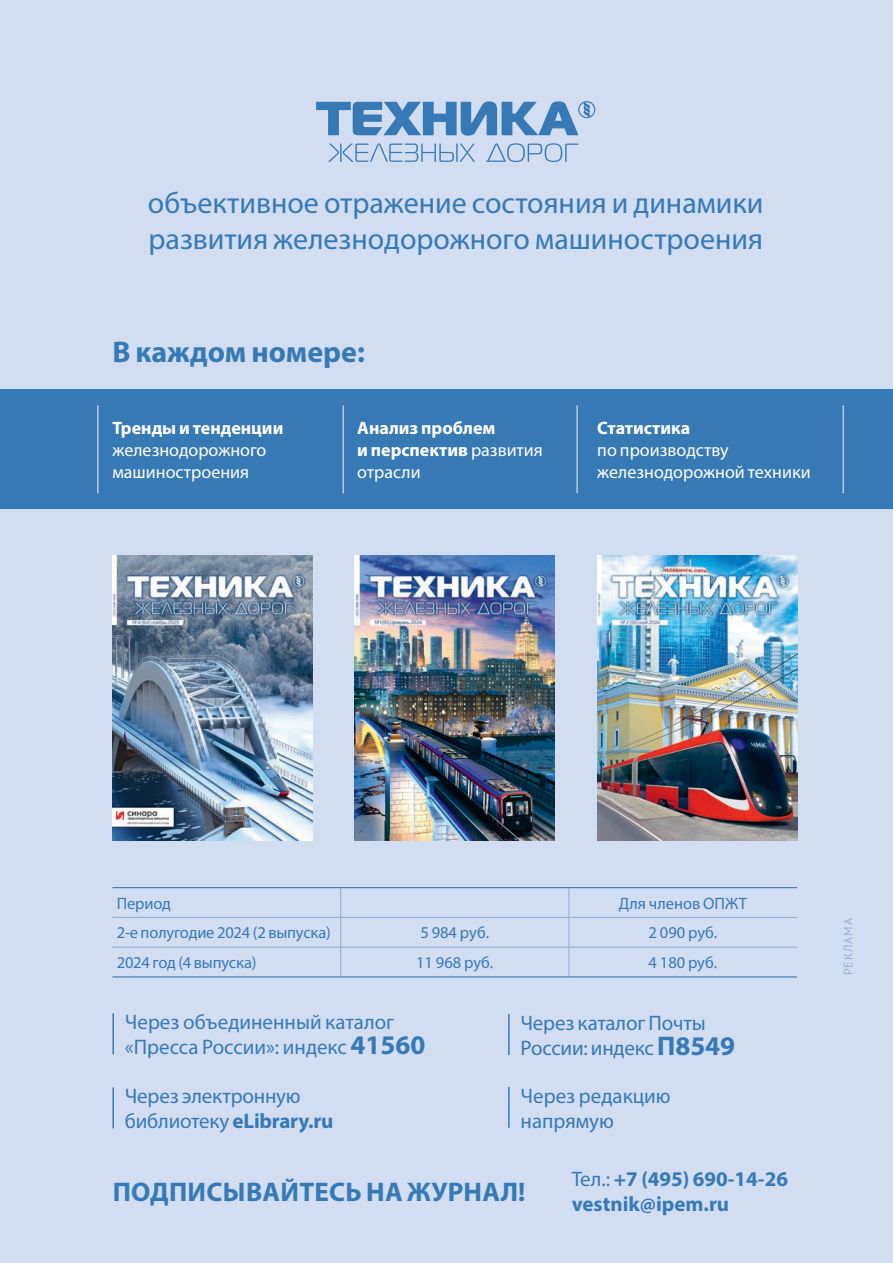
<style>
.page{position:relative;width:893px;height:1263px;background:#d1def1}
.page>*{position:absolute;margin:0;border:0;box-sizing:border-box;transform-origin:0 0}
.t1{font:30px/36px "Myriad Pro";color:#3779b5}
.t2{font:700 30px "Myriad Pro";color:#3779b5}
.t3{font:700 27px "Myriad Pro";letter-spacing:.01em;color:#3779b5}
.t4{font:21px/25.2px "Myriad Pro";color:#3779b5}
.t5{font:700 21px "Myriad Pro";color:#3779b5}
.t6{font:18px/21.6px "Myriad Pro";color:#fff}
.t7{font:700 18px/21.6px "Myriad Pro";color:#fff}
.t8{font:16.5px "Myriad Pro";letter-spacing:-.01em;color:#3779b5}
.t9{font:12px "PT Sans";letter-spacing:.075em;color:#94afd6}
.s1{font-weight:700}
.s2{font-weight:400}
.s3{font-weight:700;font-size:27px}
</style>
<div class="page">
<svg style="left:316px;top:101px;width:279px;height:61px"></svg>
<img style="left:112px;top:556px;width:200px;height:285px">
<img style="left:355px;top:556px;width:200px;height:285px">
<img style="left:597px;top:556px;width:200px;height:285px">
<div style="left:0;top:390px;width:893px;height:119px;background:#3779b5"></div>
<hr style="left:97px;top:405px;width:2px;height:88px;background:#bbcae4">
<hr style="left:342px;top:405px;width:2px;height:88px;background:#bbcae4">
<hr style="left:576px;top:405px;width:2px;height:88px;background:#bbcae4">
<hr style="left:842px;top:405px;width:2px;height:88px;background:#bbcae4">
<hr style="left:112px;top:1013px;width:2px;height:41px;background:#3779b5">
<hr style="left:112px;top:1087px;width:2px;height:41px;background:#3779b5">
<hr style="left:508px;top:1087px;width:2px;height:41px;background:#3779b5">
<hr style="left:112px;top:887px;width:229px;height:1px;background:#3779b5">
<hr style="left:341px;top:887px;width:228px;height:1px;background:#3779b5">
<hr style="left:569px;top:887px;width:228px;height:1px;background:#3779b5">
<hr style="left:112px;top:976px;width:229px;height:1px;background:#3779b5">
<hr style="left:341px;top:976px;width:228px;height:1px;background:#3779b5">
<hr style="left:569px;top:976px;width:228px;height:1px;background:#3779b5">
<hr style="left:112px;top:917px;width:229px;height:1px;background:#94afd6">
<hr style="left:341px;top:917px;width:228px;height:1px;background:#94afd6">
<hr style="left:569px;top:917px;width:228px;height:1px;background:#94afd6">
<hr style="left:112px;top:946px;width:229px;height:2px;background:#94afd6">
<hr style="left:341px;top:946px;width:228px;height:2px;background:#94afd6">
<svg style="left:340px;top:888px;width:1px;height:88px"></svg>
<hr style="left:569px;top:946px;width:228px;height:2px;background:#94afd6">
<svg style="left:568px;top:888px;width:1px;height:88px"></svg>
<hr style="left:508px;top:1014px;width:2px;height:41px;background:#3779b5">
<p class="t1" style="left:148px;top:184px;width:617px">объективное отражение состояния и динамики развития железнодорожного машиностроения</p>
<p class="t2" style="left:112px;top:333px;width:254px">В каждом номере:</p>
<p class="t6" style="left:112px;top:417px;width:172px"><span class="s1">Тренды и тенденции </span>железнодорожного машиностроения</p>
<p class="t7" style="left:357px;top:417px;width:187px">Анализ проблем<br>и перспектив <span class="s2">развития отрасли</span></p>
<p class="t6" style="left:597px;top:417px;width:215px"><span class="s1">Статистика<br></span>по производству железнодорожной техники</p>
<p class="t8" style="left:117px;top:893px;width:56px">Период</p>
<p class="t8" style="left:619px;top:893px;width:130px">Для членов ОПЖТ</p>
<p class="t8" style="left:117px;top:923px;width:216px">2-е полугодие 2024 (2 выпуска)</p>
<p class="t8" style="left:420px;top:923px;width:70px">5 984 руб.</p>
<p class="t8" style="left:649px;top:923px;width:70px">2 090 руб.</p>
<p class="t8" style="left:117px;top:952px;width:141px">2024 год (4 выпуска)</p>
<p class="t8" style="left:416px;top:952px;width:79px">11 968 руб.</p>
<p class="t8" style="left:649px;top:952px;width:70px">4 180 руб.</p>
<p class="t4" style="left:125px;top:1009px;width:302px">Через объединенный каталог «Пресса России»: индекс <span class="s3">41560</span></p>
<p class="t4" style="left:125px;top:1083px;width:210px">Через электронную библиотеку <span class="s1">eLibrary.ru</span></p>
<p class="t4" style="left:521px;top:1083px;width:152px">Через редакцию напрямую</p>
<p class="t5" style="left:572px;top:1165px;width:218px"><span class="s2">Тел.:</span> +7 (495) 690-14-26</p>
<p class="t5" style="left:572px;top:1190px;width:159px">vestnik@ipem.ru</p>
<p class="t4" style="left:521px;top:1010px;width:216px">Через каталог Почты<br>России: индекс <span class="s3">П8549</span></p>
<p class="t3" style="left:113px;top:1174px;width:414px">ПОДПИСЫВАЙТЕСЬ НА ЖУРНАЛ!</p>
<p class="t9" style="left:840px;top:975px;width:58px;rotate:-90deg">РЕКЛАМА</p>
</div>
